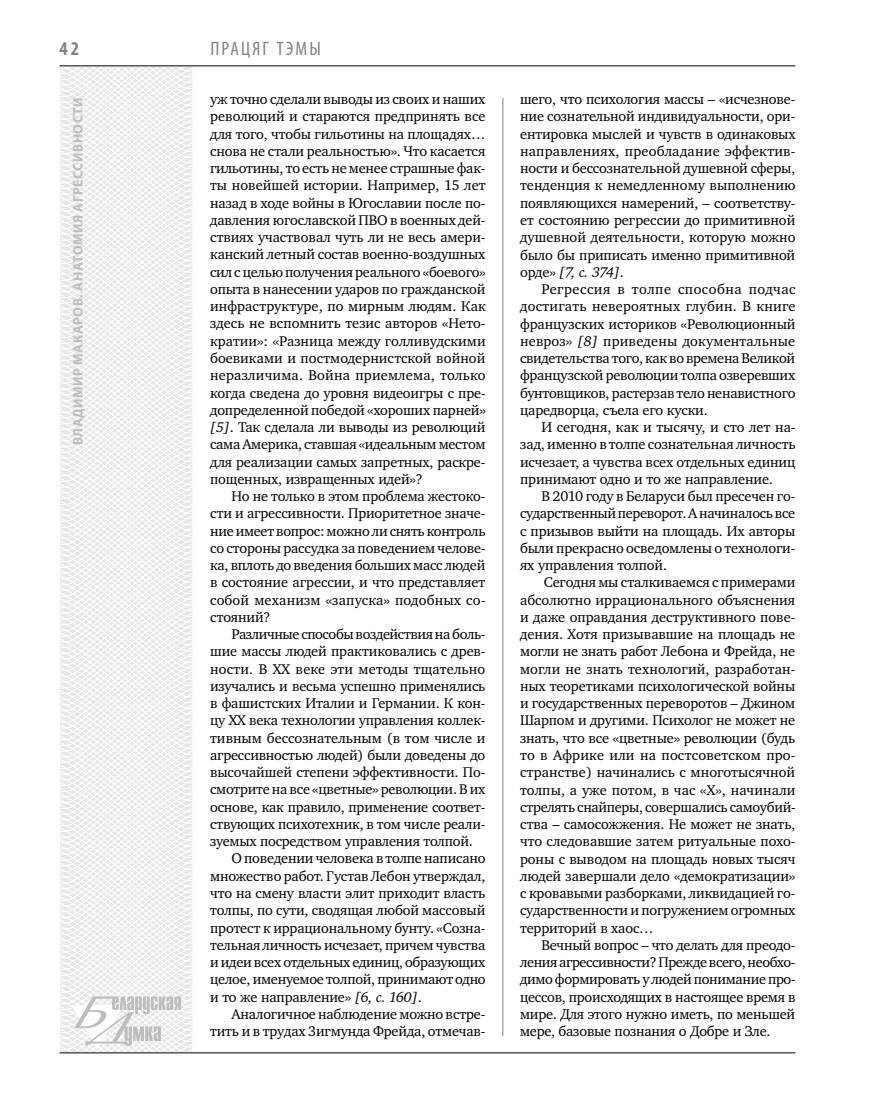
<style>
.page{position:relative;width:872px;height:1106px;background:#fff}
.page>*{position:absolute;margin:0;border:0;box-sizing:border-box;transform-origin:0 0}
.t1{font:condensed 19.5px "Myriad Pro";letter-spacing:.11em;color:#808285}
.t2{font:700 condensed 19.5px "Myriad Pro";color:#808285}
.t3{font:14.4px/17.2px "Charter C";letter-spacing:-.01em;color:#000;text-align:justify}
.t4{font:14.4px "Charter C";letter-spacing:-.03em;color:#000}
.t5{font:14.4px "Charter C";letter-spacing:.01em;color:#000}
.t6{font:700 13.5px "Myriad Pro";letter-spacing:.04em;color:#bcbdc0}
.s1{font-style:italic}
</style>
<div class="page">
<svg style="left:59px;top:65px;width:192px;height:989px"></svg>
<hr style="left:502px;top:98px;width:1px;height:938px;background:#808285">
<hr style="left:60px;top:1052px;width:735px;height:1px;background:#000">
<svg style="left:71px;top:996px;width:110px;height:53px"></svg>
<hr style="left:60px;top:65px;width:735px;height:1px;background:#000">
<h1 class="t2" style="left:60px;top:37px;width:21px">42</h1>
<p class="t6" style="left:69px;top:445px;width:349px;rotate:-90deg">Владимир Макаров. Анатомия агрессивности</p>
<h1 class="t1" style="left:210px;top:37px;width:112px">Працяг тэмы</h1>
<p class="t3" style="left:210px;top:91px;width:277px">уж точно сделали выводы из своих и наших революций и стараются предпринять все для того, чтобы гильотины на площадях… снова не стали реальностью». Что касается гильотины, то есть не менее страшные фак&shy;ты новейшей истории. Например, 15 лет назад в ходе войны в Югославии после по&shy;давления югославской ПВО в военных дей&shy;ствиях участвовал чуть ли не весь амери&shy;канский летный состав военно-воздушных сил с целью получения реального «боевого» опыта в нанесении ударов по гражданской инфраструктуре, по мирным людям. Как здесь не вспомнить тезис авторов «Нето&shy;кратии»: «Разница между голливудскими боевиками и постмодернистской войной неразличима. Война приемлема, только когда сведена до уровня видеоигры с пре&shy;допределенной победой «хороших парней» <span class="s1">[5]</span>. Так сделала ли выводы из революций сама Америка, ставшая «идеальным местом для реализации самых запретных, раскре&shy;пощенных, извращенных идей»?</p>
<p class="t3" style="left:210px;top:487px;width:277px;text-indent:21px">Но не только в этом проблема жестоко&shy;сти и агрессивности. Приоритетное значе&shy;ние имеет вопрос: можно ли снять контроль со стороны рассудка за поведением челове&shy;ка, вплоть до введения больших масс людей в состояние агрессии, и что представляет собой механизм «запуска» подобных со&shy;стояний?</p>
<p class="t4" style="left:231px;top:626px;width:255px">Различные способы воздействия на боль-</p>
<p class="t3" style="left:210px;top:643px;width:277px">шие массы людей практиковались с древ-</p>
<p class="t5" style="left:210px;top:660px;width:277px">ности. В ХХ веке эти методы тщательно</p>
<p class="t3" style="left:210px;top:677px;width:277px">изучались и весьма успешно применялись</p>
<p class="t3" style="left:210px;top:694px;width:277px">в фашистских Италии и Германии. К кон-</p>
<p class="t3" style="left:210px;top:712px;width:277px">цу ХХ века технологии управления коллек-</p>
<p class="t3" style="left:210px;top:729px;width:277px">тивным бессознательным (в том числе и</p>
<p class="t3" style="left:210px;top:746px;width:277px">агрессивностью людей) были доведены до</p>
<p class="t3" style="left:210px;top:764px;width:277px">высочайшей степени эффективности. По-</p>
<p class="t3" style="left:210px;top:781px;width:277px">смотрите на все «цветные» революции. В их</p>
<p class="t3" style="left:210px;top:798px;width:277px">основе, как правило, применение соответ-</p>
<p class="t3" style="left:210px;top:815px;width:277px">ствующих психотехник, в том числе реали-</p>
<p class="t3" style="left:210px;top:833px;width:264px">зуемых посредством управления толпой.</p>
<p class="t3" style="left:231px;top:850px;width:255px">О поведении человека в толпе написано</p>
<p class="t3" style="left:210px;top:867px;width:277px">множество работ. Густав Лебон утверждал,</p>
<p class="t3" style="left:210px;top:884px;width:277px">что на смену власти элит приходит власть</p>
<p class="t3" style="left:210px;top:902px;width:277px">толпы, по сути, сводящая любой массовый</p>
<p class="t3" style="left:210px;top:919px;width:277px">протест к иррациональному бунту. «Созна-</p>
<p class="t3" style="left:210px;top:936px;width:277px">тельная личность исчезает, причем чувства</p>
<p class="t3" style="left:210px;top:953px;width:277px">и идеи всех отдельных единиц, образующих</p>
<p class="t3" style="left:210px;top:971px;width:277px">целое, именуемое толпой, принимают одно</p>
<p class="t3" style="left:210px;top:988px;width:213px">и то же направление» <span class="s1">[6, с. 160]</span>.</p>
<p class="t3" style="left:231px;top:1005px;width:255px">Аналогичное наблюдение можно встре-</p>
<p class="t3" style="left:210px;top:1022px;width:277px">тить и в трудах 3игмунда Фрейда, отмечав-</p>
<p class="t3" style="left:520px;top:91px;width:277px">шего, что психология массы – «исчезнове&shy;ние сознательной индивидуальности, ори&shy;ентировка мыслей и чувств в одинаковых направлениях, преобладание эффектив&shy;ности и бессознательной душевной сферы, тенденция к немедленному выполнению появляющихся намерений, – соответству&shy;ет состоянию регрессии до примитивной душевной деятельности, которую можно было бы приписать именно примитивной орде» <span class="s1">[7, с. 374]</span>.</p>
<p class="t3" style="left:520px;top:281px;width:277px;text-indent:21px">Регрессия в толпе способна подчас достигать невероятных глубин. В книге французских историков «Революционный невроз» <span class="s1">[8]</span> приведены документальные свидетельства того, как во времена Великой французской революции толпа озверевших бунтовщиков, растерзав тело ненавистного царедворца, съела его куски.</p>
<p class="t3" style="left:520px;top:419px;width:277px;text-indent:21px">И сегодня, как и тысячу, и сто лет на&shy;зад, именно в толпе сознательная личность исчезает, а чувства всех отдельных единиц принимают одно и то же направление.</p>
<p class="t3" style="left:520px;top:488px;width:277px;text-indent:21px">В 2010 году в Беларуси был пресечен го&shy;сударственный переворот. А начиналось все с призывов выйти на площадь. Их авторы были прекрасно осведомлены о технологи&shy;ях управления толпой.</p>
<p class="t3" style="left:520px;top:574px;width:277px;text-indent:24px">Сегодня мы сталкиваемся с примерами абсолютно иррационального объяснения и даже оправдания деструктивного пове&shy;дения. Хотя призывавшие на площадь не могли не знать работ Лебона и Фрейда, не могли не знать технологий, разработан&shy;ных теоретиками психологической войны и государственных переворотов – Джином Шарпом и другими. Психолог не может не знать, что все «цветные» революции (будь то в Африке или на постсоветском про&shy;странстве) начинались с многотысячной толпы, а уже потом, в час «Х», начинали стрелять снайперы, совершались самоубий&shy;ства – самосожжения. Не может не знать, что следовавшие затем ритуальные похо&shy;роны с выводом на площадь новых тысяч людей завершали дело «демократизации» с кровавыми разборками, ликвидацией го&shy;сударственности и погружением огромных территорий в хаос…</p>
<p class="t3" style="left:520px;top:936px;width:277px;text-indent:21px">Вечный вопрос – что делать для преодо&shy;ления агрессивности? Прежде всего, необхо&shy;димо формировать у людей понимание про&shy;цессов, происходящих в настоящее время в мире. Для этого нужно иметь, по меньшей мере, базовые познания о Добре и Зле.</p>
</div>
